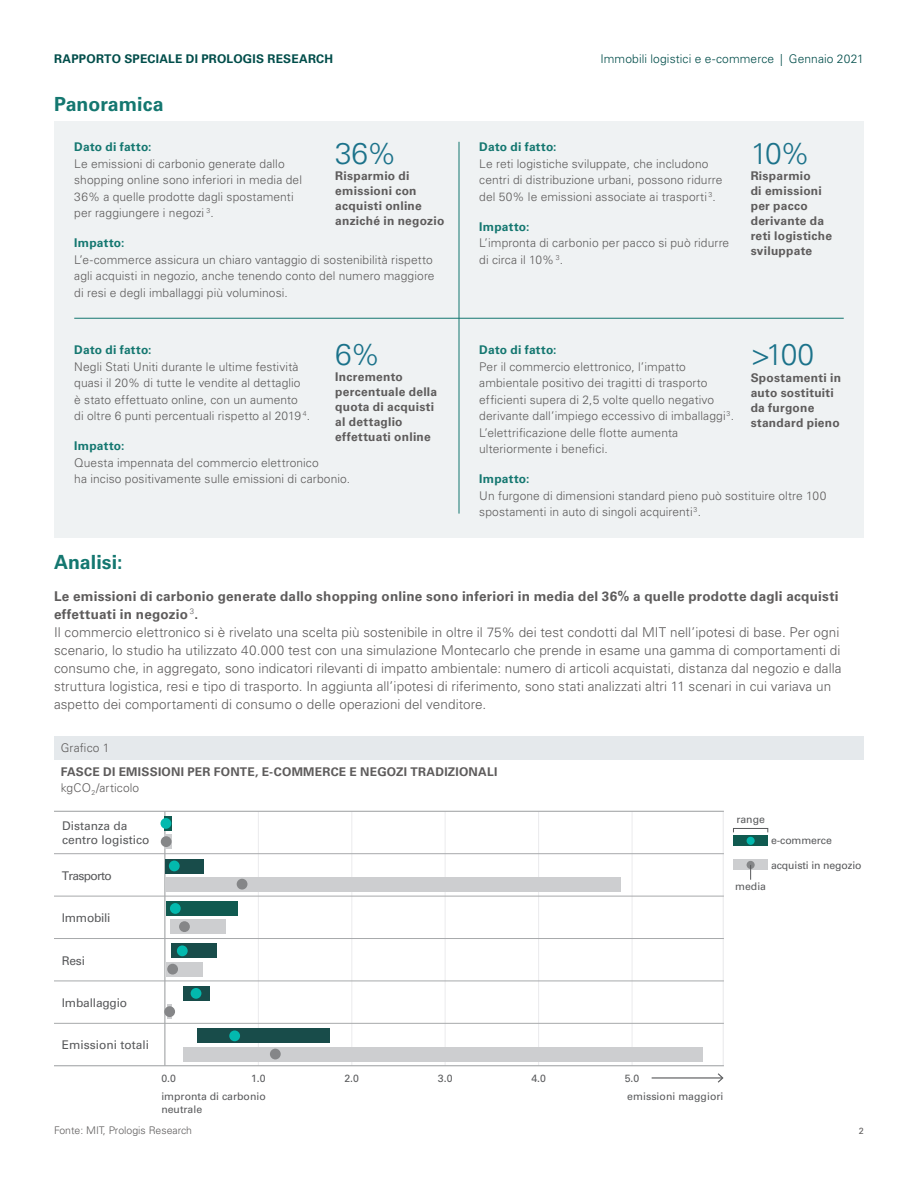
<style>
.page{position:relative;width:918px;height:1188px;background:#fff}
.page>*{position:absolute;margin:0;border:0;box-sizing:border-box;transform-origin:0 0}
.t1{font:300 30px "Univers LT Std";letter-spacing:-.045em;color:#1b728a}
.t2{font:700 19.5px "Univers LT Std";color:#147770}
.t3{font:300 13.5px/18px "Univers LT Std";letter-spacing:.005em;color:#5e5c5c}
.t4{font:300 12px/16.5px "Univers LT Std";letter-spacing:.01em;color:#5e5c5c}
.t5{font:700 12px/15px "Univers LT Std";letter-spacing:.02em;color:#5e5c5c}
.t6{font:700 12px "Univers LT Std";letter-spacing:.02em;color:#147770}
.t7{font:12px/14.4px "Univers LT Std";color:#58595b}
.t8{font:300 12px "Univers LT Std";letter-spacing:.01em;color:#004d4a}
.t9{font:700 12px "Univers LT Std";letter-spacing:.02em;color:#004d4a}
.t10{font:12px "Univers LT Std";letter-spacing:-.055em;color:#58595b}
.t11{font:12px "Univers LT Std";letter-spacing:-.02em;color:#58595b}
.t12{font:10.5px/12.6px "Univers LT Std";color:#58595b}
.t13{font:300 10.5px "Univers LT Std";color:#5e5c5c}
.t14{font:9px "Univers LT Std";color:#5e5c5c}
.s1{font-weight:700}
.s2{font-weight:300}
</style>
<div class="page">
<div style="left:54px;top:122px;width:810px;height:416px;background:#eff2f3"></div>
<hr style="left:74px;top:318px;width:770px;height:1px;background:#147770">
<hr style="left:459px;top:142px;width:1px;height:372px;background:#147770">
<div style="left:54px;top:736px;width:810px;height:24px;background:#e5e9ec"></div>
<hr style="left:723px;top:811px;width:1px;height:255px;background:#ebebed">
<hr style="left:632px;top:811px;width:1px;height:255px;background:#ebebed">
<hr style="left:538px;top:811px;width:1px;height:255px;background:#ebebed">
<hr style="left:445px;top:811px;width:1px;height:255px;background:#ebebed">
<hr style="left:352px;top:811px;width:1px;height:255px;background:#ebebed">
<hr style="left:258px;top:811px;width:1px;height:255px;background:#ebebed">
<hr style="left:164px;top:811px;width:1px;height:255px;background:#a7a9ab">
<hr style="left:54px;top:853px;width:670px;height:1px;background:#a7a9ab">
<hr style="left:54px;top:896px;width:670px;height:1px;background:#a7a9ab">
<hr style="left:54px;top:938px;width:670px;height:1px;background:#a7a9ab">
<hr style="left:54px;top:981px;width:670px;height:1px;background:#a7a9ab">
<hr style="left:54px;top:1023px;width:670px;height:1px;background:#a7a9ab">
<hr style="left:54px;top:811px;width:670px;height:1px;background:#a7a9ab">
<hr style="left:54px;top:1065px;width:670px;height:1px;background:#a7a9ab">
<div style="left:183px;top:1047px;width:519px;height:14px;background:#cdced0"></div>
<div style="left:197px;top:1029px;width:133px;height:14px;background:#184c4a"></div>
<hr style="left:168px;top:1004px;width:4px;height:15px;background:#cdced0">
<div style="left:184px;top:986px;width:26px;height:15px;background:#184c4a"></div>
<div style="left:166px;top:962px;width:36px;height:14px;background:#cdced0"></div>
<div style="left:172px;top:944px;width:45px;height:14px;background:#184c4a"></div>
<div style="left:170px;top:919px;width:55px;height:15px;background:#cdced0"></div>
<div style="left:166px;top:901px;width:72px;height:15px;background:#105a50"></div>
<div style="left:165px;top:877px;width:455px;height:14px;background:#cdced0"></div>
<div style="left:166px;top:859px;width:38px;height:14px;background:#184c4a"></div>
<div style="left:165px;top:834px;width:7px;height:15px;background:#cdced0"></div>
<svg style="left:165px;top:816px;width:7px;height:15px"></svg>
<div style="left:270px;top:1049px;width:11px;height:10px;background:#858688;border-radius:50%"></div>
<div style="left:164px;top:1006px;width:11px;height:11px;background:#858688;border-radius:50%"></div>
<div style="left:167px;top:964px;width:11px;height:11px;background:#858688;border-radius:50%"></div>
<div style="left:179px;top:921px;width:11px;height:11px;background:#858688;border-radius:50%"></div>
<div style="left:237px;top:879px;width:10px;height:11px;background:#858688;border-radius:50%"></div>
<div style="left:161px;top:836px;width:11px;height:11px;background:#858688;border-radius:50%"></div>
<div style="left:229px;top:1030px;width:11px;height:11px;background:#03b9ae;border-radius:50%"></div>
<div style="left:191px;top:988px;width:10px;height:11px;background:#03b9ae;border-radius:50%"></div>
<div style="left:177px;top:945px;width:11px;height:11px;background:#03b9ae;border-radius:50%"></div>
<div style="left:170px;top:903px;width:11px;height:11px;background:#03b9ae;border-radius:50%"></div>
<div style="left:733px;top:860px;width:35px;height:10px;background:#cdced0"></div>
<div style="left:733px;top:835px;width:35px;height:11px;background:#105a50"></div>
<div style="left:747px;top:861px;width:8px;height:8px;background:#858688;border-radius:50%"></div>
<div style="left:747px;top:837px;width:8px;height:8px;background:#03b9ae;border-radius:50%"></div>
<div style="left:169px;top:861px;width:11px;height:10px;background:#03b9ae;border-radius:50%"></div>
<div style="left:161px;top:818px;width:10px;height:11px;background:#03b9ae;border-radius:50%"></div>
<svg style="left:733px;top:828px;width:35px;height:5px"></svg>
<svg style="left:750px;top:865px;width:1px;height:15px"></svg>
<hr style="left:652px;top:1077px;width:70px;height:2px;background:#58595b">
<svg style="left:718px;top:1073px;width:6px;height:10px"></svg>
<p class="t9" style="left:54px;top:51px;width:281px">RAPPORTO SPECIALE DI PROLOGIS RESEARCH</p>
<p class="t8" style="left:600px;top:51px;width:265px">Immobili logistici e e-commerce | Gennaio 2021</p>
<h2 class="t2" style="left:54px;top:93px;width:111px">Panoramica</h2>
<p class="t6" style="left:74px;top:140px;width:79px">Dato di fatto:</p>
<p class="t4" style="left:74px;top:155px;width:229px">Le emissioni di carbonio generate dallo shopping online sono inferiori in media del 36% a quelle prodotte dagli spostamenti per raggiungere i negozi <sup>3</sup>.</p>
<p class="t6" style="left:74px;top:236px;width:52px">Impatto:</p>
<p class="t4" style="left:74px;top:251px;width:362px">L’e-commerce assicura un chiaro vantaggio di sostenibilità rispetto agli acquisti in negozio, anche tenendo conto del numero maggiore di resi e degli imballaggi più voluminosi.</p>
<h1 class="t1" style="left:335px;top:135px;width:63px">36%</h1>
<p class="t5" style="left:335px;top:168px;width:111px">Risparmio di emissioni con acquisti online anziché in negozio</p>
<h1 class="t1" style="left:335px;top:336px;width:47px">6%</h1>
<p class="t5" style="left:335px;top:369px;width:103px">Incremento percentuale della quota di acquisti al dettaglio effettuati online</p>
<p class="t6" style="left:74px;top:343px;width:79px">Dato di fatto:</p>
<p class="t4" style="left:74px;top:358px;width:237px">Negli Stati Uniti durante le ultime festività quasi il 20% di tutte le vendite al dettaglio è stato effettuato online, con un aumento di oltre 6 punti percentuali rispetto al 2019 <sup>4</sup>.</p>
<p class="t6" style="left:74px;top:439px;width:52px">Impatto:</p>
<p class="t4" style="left:74px;top:454px;width:278px">Questa impennata del commercio elettronico<br>ha inciso positivamente sulle emissioni di carbonio.</p>
<p class="t6" style="left:479px;top:140px;width:79px">Dato di fatto:</p>
<p class="t4" style="left:479px;top:155px;width:245px">Le reti logistiche sviluppate, che includono centri di distribuzione urbani, possono ridurre del 50% le emissioni associate ai trasporti <sup>3</sup>.</p>
<p class="t6" style="left:479px;top:219px;width:52px">Impatto:</p>
<p class="t4" style="left:479px;top:235px;width:252px">L’impronta di carbonio per pacco si può ridurre di circa il 10% <sup>3</sup>.</p>
<h1 class="t1" style="left:751px;top:135px;width:61px">10%</h1>
<p class="t5" style="left:751px;top:168px;width:83px">Risparmio<br>di emissioni per pacco derivante da reti logistiche sviluppate</p>
<h1 class="t1" style="left:751px;top:337px;width:65px">&gt;100</h1>
<p class="t5" style="left:751px;top:370px;width:92px">Spostamenti in auto sostituiti da furgone standard pieno</p>
<p class="t6" style="left:479px;top:343px;width:79px">Dato di fatto:</p>
<p class="t4" style="left:479px;top:358px;width:256px">Per il commercio elettronico, l’impatto ambientale positivo dei tragitti di trasporto efficienti supera di 2,5 volte quello negativo derivante dall’impiego eccessivo di imballaggi<sup>3</sup>.<br>L’elettrificazione delle flotte aumenta ulteriormente i benefici.</p>
<p class="t6" style="left:479px;top:472px;width:52px">Impatto:</p>
<p class="t4" style="left:479px;top:487px;width:349px">Un furgone di dimensioni standard pieno può sostituire oltre 100 spostamenti in auto di singoli acquirenti<sup>3</sup>.</p>
<h2 class="t2" style="left:54px;top:551px;width:70px">Analisi:</h2>
<p class="t3" style="left:54px;top:587px;width:789px"><span class="s1">Le emissioni di carbonio generate dallo shopping online sono inferiori in media del 36% a quelle prodotte dagli acquisti effettuati in negozio</span> <sup>3</sup><span class="s1">.<br></span>Il commercio elettronico si è rivelato una scelta più sostenibile in oltre il 75% dei test condotti dal MIT nell’ipotesi di base. Per ogni scenario, lo studio ha utilizzato 40.000 test con una simulazione Montecarlo che prende in esame una gamma di comportamenti di consumo che, in aggregato, sono indicatori rilevanti di impatto ambientale: numero di articoli acquistati, distanza dal negozio e dalla struttura logistica, resi e tipo di trasporto. In aggiunta all’ipotesi di riferimento, sono stati analizzati altri 11 scenari in cui variava un aspetto dei comportamenti di consumo o delle operazioni del venditore.</p>
<p class="t4" style="left:61px;top:739px;width:50px">Grafico 1</p>
<p class="t5" style="left:61px;top:763px;width:438px;line-height:16.5px">FASCE DI EMISSIONI PER FONTE, E-COMMERCE E NEGOZI TRADIZIONALI <span class="s2">kgCO</span><sub>2</sub><span class="s2">/articolo</span></p>
<p class="t7" style="left:62px;top:818px;width:89px">Distanza da centro logistico</p>
<p class="t10" style="left:62px;top:868px;width:51px">Trasporto</p>
<p class="t11" style="left:62px;top:911px;width:50px">Immobili</p>
<p class="t7" style="left:62px;top:953px;width:25px">Resi</p>
<p class="t7" style="left:62px;top:996px;width:67px">Imballaggio</p>
<p class="t7" style="left:62px;top:1038px;width:89px">Emissioni totali</p>
<p class="t12" style="left:161px;top:1072px;width:16px">0.0</p>
<p class="t12" style="left:251px;top:1072px;width:16px">1.0</p>
<p class="t12" style="left:344px;top:1072px;width:16px">2.0</p>
<p class="t12" style="left:438px;top:1072px;width:16px">3.0</p>
<p class="t12" style="left:531px;top:1072px;width:16px">4.0</p>
<p class="t12" style="left:625px;top:1072px;width:16px">5.0</p>
<p class="t12" style="left:161px;top:1090px;width:106px">impronta di carbonio neutrale</p>
<p class="t12" style="left:627px;top:1090px;width:98px">emissioni maggiori</p>
<p class="t13" style="left:54px;top:1124px;width:139px">Fonte: MIT, Prologis Research</p>
<p class="t12" style="left:736px;top:813px;width:30px">range</p>
<p class="t12" style="left:771px;top:834px;width:62px">e-commerce</p>
<p class="t12" style="left:771px;top:859px;width:92px">acquisti in negozio</p>
<p class="t12" style="left:735px;top:880px;width:32px">media</p>
<p class="t14" style="left:859px;top:1125px;width:7px">2</p>
</div>
